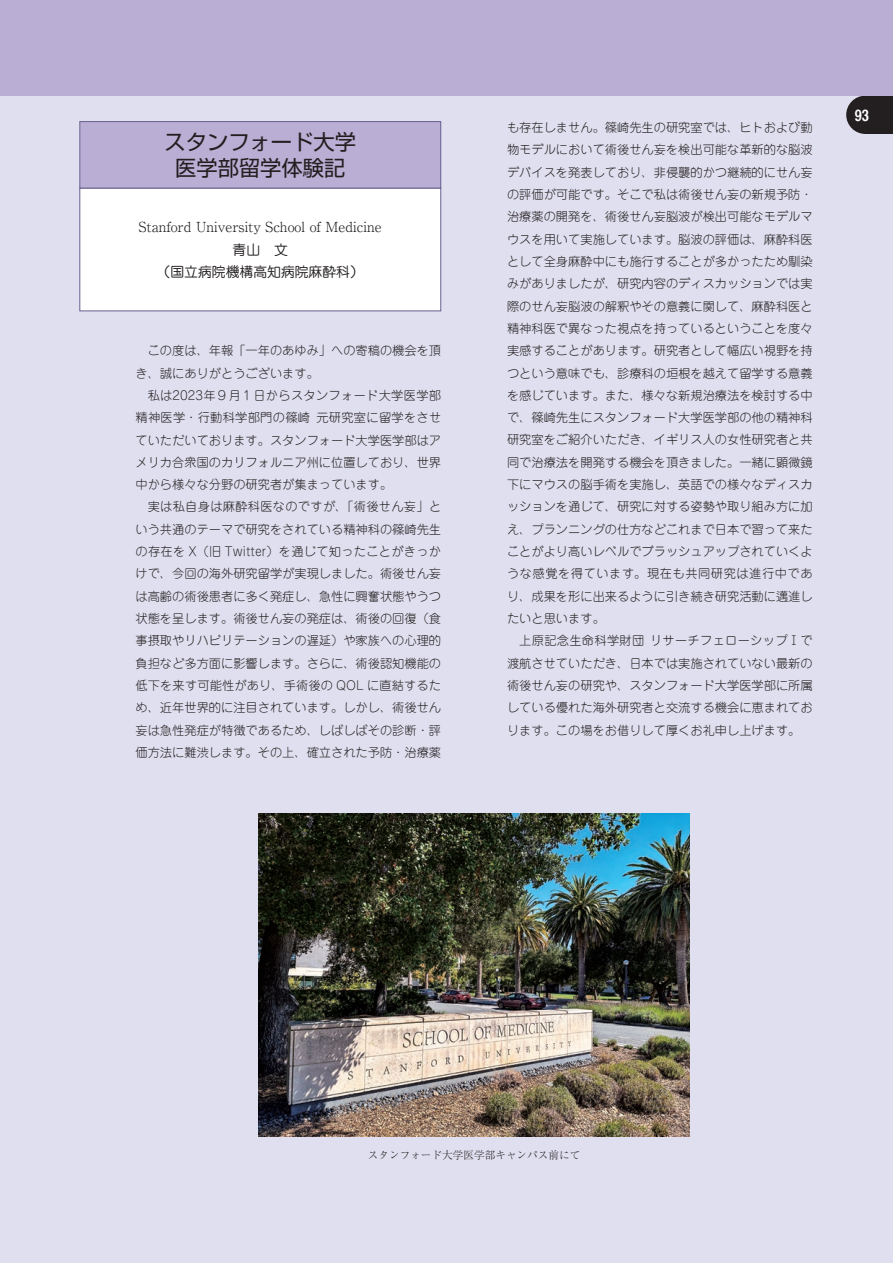
<style>
.page{position:relative;width:893px;height:1263px;background:#e0dfef}
.page>*{position:absolute;margin:0;border:0;box-sizing:border-box;transform-origin:0 0}
.t1{font:21.3px/25.5px "Shin Go Pr 6";color:#231f20;text-align:center}
.t2{font:15.9px "Helvetica CY Bold";color:#fff}
.t3{font:300 13.8px "Ryumin Pr 6";color:#231f20}
.t4{font:13.8px/22.4px "Jun 201 Pro";color:#231f20;text-align:center}
.t5{font:300 12.15px/22.4px "Jun 101 Pro";color:#231f20}
.t6{font:300 12.15px/22.4px "Jun 101 Pro";letter-spacing:.025em;color:#231f20;text-align:right}
.t7{font:300 12.15px "Jun 101 Pro";letter-spacing:.045em;color:#231f20}
.t8{font:300 10.65px "Ryumin Pr 6";color:#231f20}
</style>
<div class="page">
<div style="left:865px;top:96px;width:28px;height:38px;background:#231f20"></div>
<div style="left:846px;top:96px;width:38px;height:38px;background:#231f20;border-radius:50%"></div>
<div style="left:0;top:0;width:893px;height:96px;background:#bbaed4"></div>
<div style="left:80px;top:188px;width:361px;height:123px;background:#fff"></div>
<div style="left:79px;top:188px;width:362px;height:123px;border:1px solid #656190"></div>
<div style="left:80px;top:122px;width:361px;height:66px;background:#bbaed4"></div>
<div style="left:79px;top:121px;width:362px;height:67px;border:1px solid #656190"></div>
<img style="left:259px;top:813px;width:430px;height:323px">
<h1 class="t1" style="left:165px;top:128px;width:193px">スタンフォード大学医学部留学体験記</h1>
<p class="t3" style="left:139px;top:216px;width:244px">Stanford University School of Medicine</p>
<p class="t4" style="left:157px;top:237px;width:209px">青山　文<br>（国立病院機構高知病院麻酔科(</p>
<p class="t5" style="left:136px;top:338px;width:307px;text-indent:12px">この度は、年報「一年のあゆみ」への寄稿の機会を頂き、誠にありがとうございます。</p>
<p class="t6" style="left:148px;top:383px;width:295px">私は2023年９月１日からスタンフォード大学医学部元研究室に留学をさせ</p>
<p class="t5" style="left:136px;top:405px;width:307px">精神医学・行動科学部門の篠崎<br>ていただいております。スタンフォード大学医学部はアメリカ合衆国のカリフォルニア州に位置しており、世界中から様々な分野の研究者が集まっています。</p>
<p class="t5" style="left:136px;top:494px;width:307px;text-align:justify;text-indent:12px">実は私自身は麻酔科医なのですが、「術後せん妄」という共通のテーマで研究をされている精神科の篠崎先生の存在を X（旧 Twitter）を通じて知ったことがきっかけで、今回の海外研究留学が実現しました。術後せん妄は高齢の術後患者に多く発症し、急性に興奮状態やうつ状態を呈します。術後せん妄の発症は、術後の回復（食事摂取やリハビリテーションの遅延）や家族への心理的負担など多方面に影響します。さらに、術後認知機能の低下を来す可能性があり、手術後の QOL に直結するため、近年世界的に注目されています。しかし、術後せん妄は急性発症が特徴であるため、しばしばその診断・評価方法に難渋します。その上、確立された予防・治療薬</p>
<p class="t5" style="left:507px;top:115px;width:307px">も存在しません。篠崎先生の研究室では、ヒトおよび動</p>
<p class="t5" style="left:507px;top:137px;width:307px">物モデルにおいて術後せん妄を検出可能な革新的な脳波</p>
<p class="t5" style="left:507px;top:159px;width:307px">デバイスを発表しており、非侵襲的かつ継続的にせん妄</p>
<p class="t5" style="left:507px;top:182px;width:307px">の評価が可能です。そこで私は術後せん妄の新規予防・</p>
<p class="t5" style="left:507px;top:204px;width:307px">治療薬の開発を、術後せん妄脳波が検出可能なモデルマ</p>
<p class="t5" style="left:507px;top:226px;width:307px">ウスを用いて実施しています。脳波の評価は、麻酔科医</p>
<p class="t5" style="left:507px;top:249px;width:307px">として全身麻酔中にも施行することが多かったため馴染</p>
<p class="t5" style="left:507px;top:271px;width:307px">みがありましたが、研究内容のディスカッションでは実</p>
<p class="t5" style="left:507px;top:293px;width:307px">際のせん妄脳波の解釈やその意義に関して、麻酔科医と</p>
<p class="t5" style="left:507px;top:316px;width:307px">精神科医で異なった視点を持っているということを度々</p>
<p class="t5" style="left:507px;top:338px;width:307px">実感することがあります。研究者として幅広い視野を持</p>
<p class="t5" style="left:507px;top:360px;width:307px">つという意味でも、診療科の垣根を越えて留学する意義</p>
<p class="t5" style="left:507px;top:383px;width:307px">を感じています。また、様々な新規治療法を検討する中</p>
<p class="t5" style="left:507px;top:405px;width:307px">で、篠崎先生にスタンフォード大学医学部の他の精神科</p>
<p class="t5" style="left:507px;top:427px;width:307px">研究室をご紹介いただき、イギリス人の女性研究者と共</p>
<p class="t5" style="left:507px;top:450px;width:307px">同で治療法を開発する機会を頂きました。一緒に顕微鏡</p>
<p class="t5" style="left:507px;top:472px;width:307px">下にマウスの脳手術を実施し、英語での様々なディスカ</p>
<p class="t5" style="left:507px;top:494px;width:307px">ッションを通じて、研究に対する姿勢や取り組み方に加</p>
<p class="t5" style="left:507px;top:517px;width:307px">え、プランニングの仕方などこれまで日本で習って来た</p>
<p class="t5" style="left:507px;top:539px;width:307px">ことがより高いレベルでブラッシュアップされていくよ</p>
<p class="t7" style="left:507px;top:564px;width:307px">うな感覚を得ています。現在も共同研究は進行中であ</p>
<p class="t5" style="left:507px;top:583px;width:307px">り、成果を形に出来るように引き続き研究活動に邁進し</p>
<p class="t5" style="left:507px;top:606px;width:99px">たいと思います。</p>
<p class="t6" style="left:650px;top:628px;width:164px">リサーチフェローシップⅠで</p>
<p class="t5" style="left:507px;top:628px;width:307px;text-indent:12px">上原記念生命科学財団<br>渡航させていただき、日本では実施されていない最新の術後せん妄の研究や、スタンフォード大学医学部に所属している優れた海外研究者と交流する機会に恵まれております。この場をお借りして厚くお礼申し上げます。</p>
<h2 class="t2" style="left:855px;top:105px;width:16px">93</h2>
<p class="t8" style="left:368px;top:1147px;width:214px">スタンフォード大学医学部キャンパス前にて</p>
</div>
